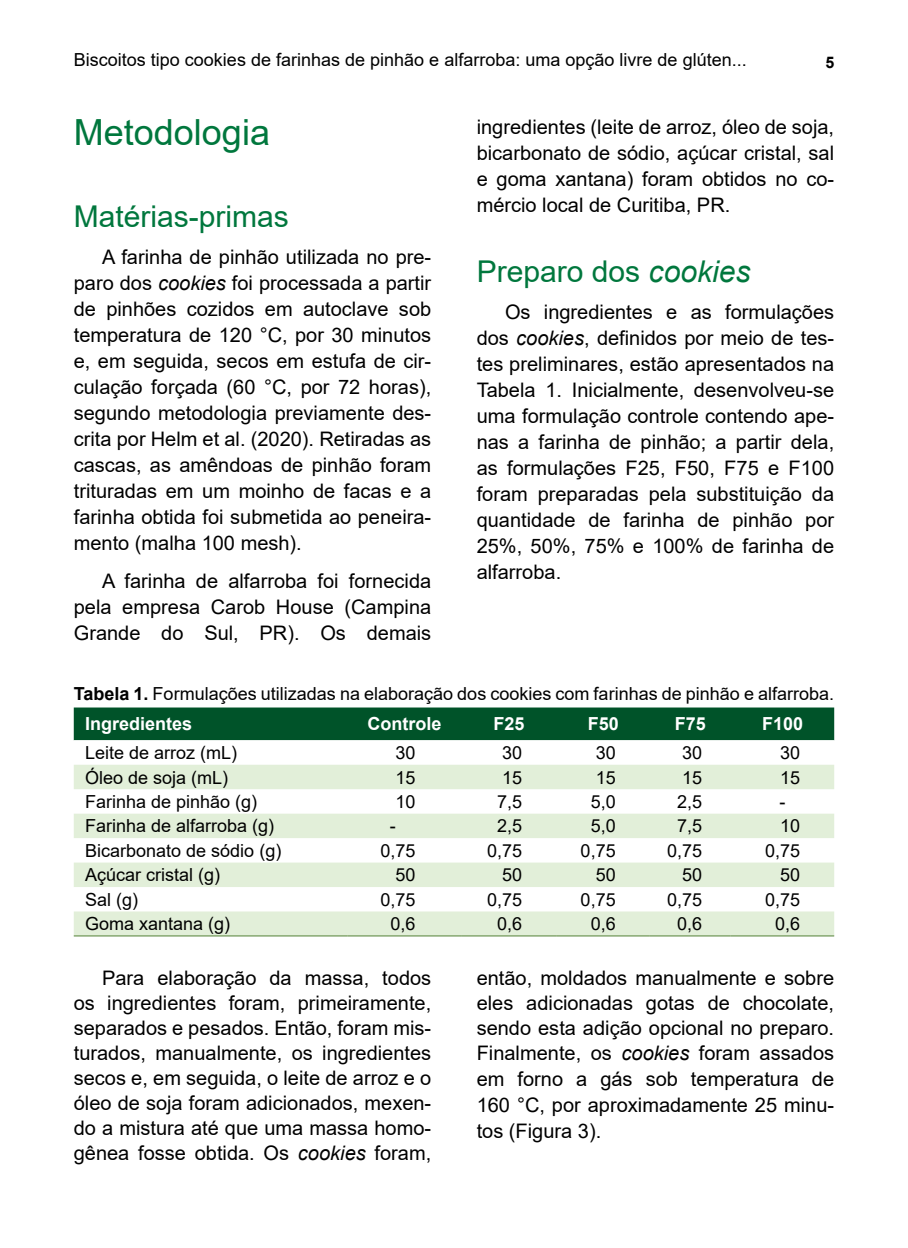
<style>
.page{position:relative;width:908px;height:1248px;background:#fff}
.page>*{position:absolute;margin:0;border:0;box-sizing:border-box;transform-origin:0 0}
.t1{font:36px "Arial";color:#00773d}
.t2{font:30px "Arial";color:#00773d}
.t3{font:20px/26px "Arial";color:#000;text-align:justify}
.t4{font:18px/31px "Arial";color:#000}
.t5{font:700 18px "Arial";color:#fff}
.t6{font:700 16px "Arial";color:#000}
.s1{font-style:italic}
.s2{font-weight:700}
.s3{font-weight:700;color:#fff}
</style>
<div class="page">
<div style="left:74px;top:707px;width:759px;height:33px;background:#005329"></div>
<svg style="left:74px;top:740px;width:759px;height:1px"></svg>
<svg style="left:74px;top:765px;width:759px;height:170px;fill:#e2efd9"></svg>
<hr style="left:74px;top:935px;width:273px;height:1px;background:#538135">
<hr style="left:347px;top:935px;width:114px;height:1px;background:#538135">
<hr style="left:461px;top:935px;width:95px;height:1px;background:#538135">
<hr style="left:556px;top:935px;width:93px;height:1px;background:#538135">
<hr style="left:649px;top:935px;width:81px;height:1px;background:#538135">
<hr style="left:730px;top:935px;width:103px;height:1px;background:#538135">
<p class="t4" style="left:74px;top:44px;width:674px">Biscoitos tipo cookies de farinhas de pinhão e alfarroba: uma opção livre de glúten...</p>
<p class="t6" style="left:825px;top:51px;width:10px">5</p>
<h1 class="t1" style="left:74px;top:108px;width:198px">Metodologia</h1>
<h2 class="t2" style="left:74px;top:195px;width:217px">Matérias-primas</h2>
<p class="t3" style="left:74px;top:244px;width:359px;text-indent:28px">A farinha de pinhão utilizada no pre&shy;paro dos <span class="s1">cookies</span> foi processada a partir de pinhões cozidos em autoclave sob temperatura de 120 °C, por 30 minutos e, em seguida, secos em estufa de cir&shy;culação forçada (60 °C, por 72 horas), segundo metodologia previamente des&shy;crita por Helm et al. (2020). Retiradas as cascas, as amêndoas de pinhão foram trituradas em um moinho de facas e a farinha obtida foi submetida ao peneira&shy;mento (malha 100 mesh).</p>
<p class="t3" style="left:74px;top:567px;width:359px;text-indent:28px">A farinha de alfarroba foi fornecida pela empresa Carob House (Campina Grande do Sul, PR). Os demais</p>
<p class="t3" style="left:476px;top:113px;width:359px">ingredientes (leite de arroz, óleo de soja, bicarbonato de sódio, açúcar cristal, sal e goma xantana) foram obtidos no co&shy;mércio local de Curitiba, PR.</p>
<h2 class="t2" style="left:476px;top:250px;width:275px">Preparo dos <span class="s1">cookies</span></h2>
<p class="t3" style="left:476px;top:299px;width:359px;text-indent:28px">Os ingredientes e as formulações dos <span class="s1">cookies</span>, definidos por meio de tes&shy;tes preliminares, estão apresentados na Tabela 1. Inicialmente, desenvolveu-se uma formulação controle contendo ape&shy;nas a farinha de pinhão; a partir dela, as formulações F25, F50, F75 e F100 foram preparadas pela substituição da quantidade de farinha de pinhão por 25%, 50%, 75% e 100% de farinha de alfarroba.</p>
<p class="t4" style="left:85px;top:677px;width:750px;text-indent:-11px"><span class="s2">Tabela 1.</span> Formulações utilizadas na elaboração dos cookies com farinhas de pinhão e alfarroba.<br><span class="s3">Ingredientes</span></p>
<p class="t5" style="left:367px;top:711px;width:75px">Controle</p>
<p class="t5" style="left:493px;top:711px;width:33px">F25</p>
<p class="t5" style="left:587px;top:711px;width:33px">F50</p>
<p class="t5" style="left:674px;top:711px;width:33px">F75</p>
<p class="t5" style="left:761px;top:711px;width:43px">F100</p>
<p class="t4" style="left:85px;top:737px;width:154px">Leite de arroz (mL)</p>
<p class="t4" style="left:395px;top:737px;width:22px">30</p>
<p class="t4" style="left:502px;top:737px;width:22px">30</p>
<p class="t4" style="left:595px;top:737px;width:22px">30</p>
<p class="t4" style="left:682px;top:737px;width:22px">30</p>
<p class="t4" style="left:779px;top:737px;width:22px">30</p>
<p class="t4" style="left:85px;top:761px;width:145px">Óleo de soja (mL)</p>
<p class="t4" style="left:395px;top:761px;width:22px">15</p>
<p class="t4" style="left:502px;top:761px;width:22px">15</p>
<p class="t4" style="left:595px;top:761px;width:22px">15</p>
<p class="t4" style="left:682px;top:761px;width:22px">15</p>
<p class="t4" style="left:779px;top:761px;width:22px">15</p>
<p class="t4" style="left:85px;top:786px;width:174px">Farinha de pinhão (g)</p>
<p class="t4" style="left:395px;top:786px;width:22px">10</p>
<p class="t4" style="left:497px;top:786px;width:27px">7,5</p>
<p class="t4" style="left:590px;top:786px;width:27px">5,0</p>
<p class="t4" style="left:677px;top:786px;width:27px">2,5</p>
<p class="t4" style="left:779px;top:786px;width:7px">-</p>
<p class="t4" style="left:85px;top:810px;width:191px">Farinha de alfarroba (g)</p>
<p class="t4" style="left:390px;top:810px;width:7px">-</p>
<p class="t4" style="left:497px;top:810px;width:27px">2,5</p>
<p class="t4" style="left:590px;top:810px;width:27px">5,0</p>
<p class="t4" style="left:677px;top:810px;width:27px">7,5</p>
<p class="t4" style="left:779px;top:810px;width:22px">10</p>
<p class="t4" style="left:85px;top:834px;width:198px">Bicarbonato de sódio (g)</p>
<p class="t4" style="left:380px;top:834px;width:37px">0,75</p>
<p class="t4" style="left:487px;top:834px;width:37px">0,75</p>
<p class="t4" style="left:580px;top:834px;width:37px">0,75</p>
<p class="t4" style="left:667px;top:834px;width:37px">0,75</p>
<p class="t4" style="left:764px;top:834px;width:37px">0,75</p>
<p class="t4" style="left:85px;top:859px;width:137px">Açúcar cristal (g)</p>
<p class="t4" style="left:395px;top:859px;width:22px">50</p>
<p class="t4" style="left:502px;top:859px;width:22px">50</p>
<p class="t4" style="left:595px;top:859px;width:22px">50</p>
<p class="t4" style="left:682px;top:859px;width:22px">50</p>
<p class="t4" style="left:779px;top:859px;width:22px">50</p>
<p class="t4" style="left:85px;top:883px;width:55px">Sal (g)</p>
<p class="t4" style="left:380px;top:883px;width:37px">0,75</p>
<p class="t4" style="left:487px;top:883px;width:37px">0,75</p>
<p class="t4" style="left:580px;top:883px;width:37px">0,75</p>
<p class="t4" style="left:667px;top:883px;width:37px">0,75</p>
<p class="t4" style="left:764px;top:883px;width:37px">0,75</p>
<p class="t4" style="left:85px;top:908px;width:147px">Goma xantana (g)</p>
<p class="t4" style="left:390px;top:908px;width:27px">0,6</p>
<p class="t4" style="left:497px;top:908px;width:27px">0,6</p>
<p class="t4" style="left:590px;top:908px;width:27px">0,6</p>
<p class="t4" style="left:677px;top:908px;width:27px">0,6</p>
<p class="t4" style="left:774px;top:908px;width:27px">0,6</p>
<p class="t3" style="left:74px;top:964px;width:359px;line-height:25px;text-indent:28px">Para elaboração da massa, todos os ingredientes foram, primeiramente, separados e pesados. Então, foram mis&shy;turados, manualmente, os ingredientes secos e, em seguida, o leite de arroz e o óleo de soja foram adicionados, mexen&shy;do a mistura até que uma massa homo&shy;gênea fosse obtida. Os <span class="s1">cookies</span> foram,</p>
<p class="t3" style="left:476px;top:964px;width:359px">então, moldados manualmente e sobre eles adicionadas gotas de chocolate, sendo esta adição opcional no preparo.<br>Finalmente, os <span class="s1">cookies</span> foram assados em forno a gás sob temperatura de 160 °C, por aproximadamente 25 minu&shy;tos (Figura 3).</p>
</div>
